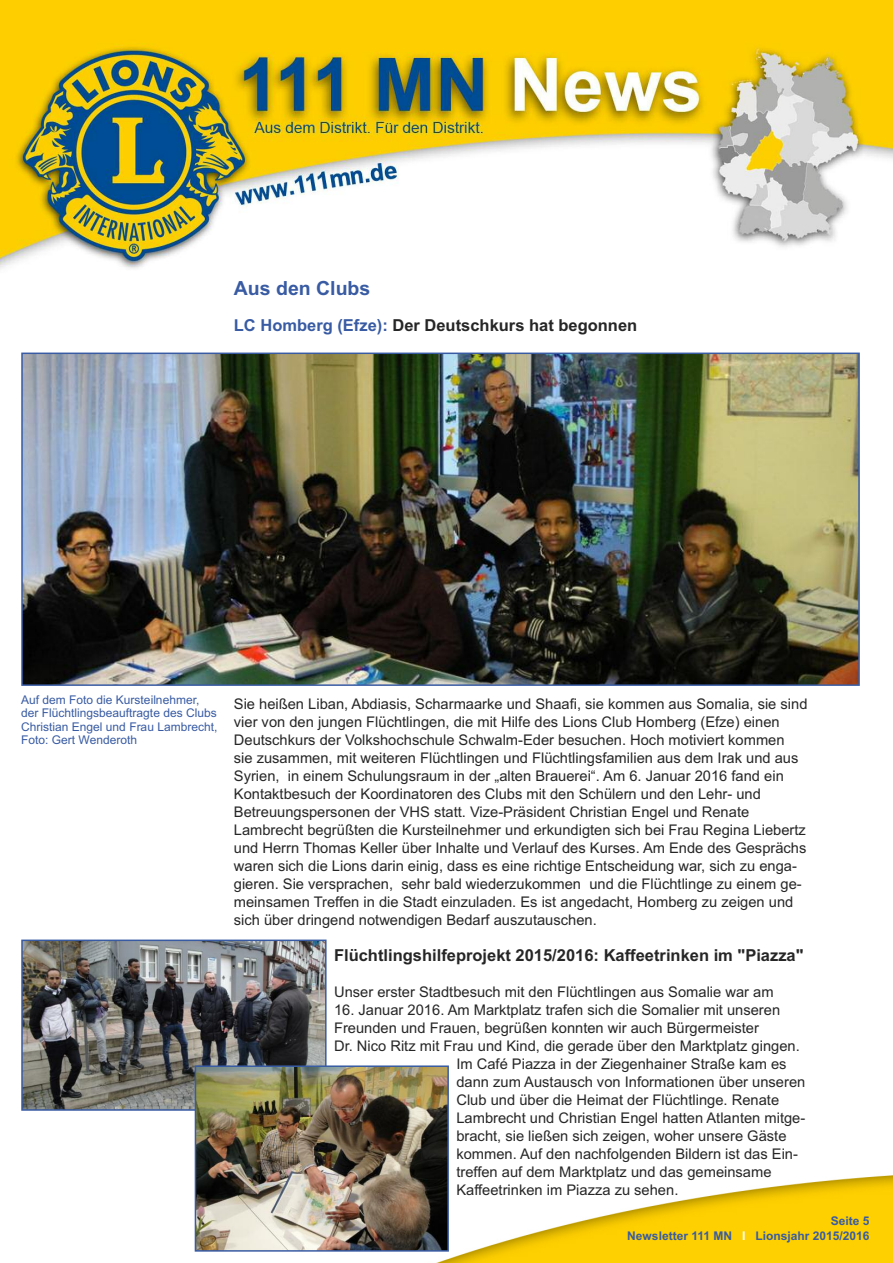
<style>
.page{position:relative;width:893px;height:1263px;background:#fff}
.page>*{position:absolute;margin:0;border:0;box-sizing:border-box;transform-origin:0 0}
.t1{font:700 19.5px "Arial";color:#385ba3}
.t2{font:700 16.5px "Arial";color:#272627}
.t3{font:14.7px/18px "Arial";color:#272627}
.t4{font:12px/13.5px "Arial";color:#385ba3}
.t5{font:700 12px/15px "Arial";color:#385ba3;text-align:right}
.s1{color:#385ba3}
.s2{color:#fff}
</style>
<div class="page">
<img style="left:0;top:0;width:893px;height:353px">
<img style="left:194px;top:1111px;width:699px;height:152px">
<img style="left:24px;top:356px;width:833px;height:327px">
<div style="left:21px;top:353px;width:839px;height:333px;border:2px solid #385ba3"></div>
<img style="left:24px;top:942px;width:300px;height:166px">
<div style="left:21px;top:939px;width:306px;height:172px;border:2px solid #385ba3"></div>
<img style="left:198px;top:1068px;width:248px;height:180px">
<div style="left:195px;top:1065px;width:254px;height:186px;border:2px solid #385ba3"></div>
<h1 class="t1" style="left:234px;top:277px;width:138px">Aus den Clubs</h1>
<p class="t2" style="left:234px;top:315px;width:405px"><span class="s1">LC Homberg (Efze):</span> Der Deutschkurs hat begonnen</p>
<p class="t4" style="left:21px;top:693px;width:198px">Auf dem Foto die Kursteilnehmer, der Flüchtlingsbeauftragte des Clubs<br>Christian Engel und Frau Lambrecht,<br>Foto: Gert Wenderoth</p>
<p class="t3" style="left:234px;top:695px;width:575px">Sie heißen Liban, Abdiasis, Scharmaarke und Shaafi, sie kommen aus Somalia, sie sind vier von den jungen Flüchtlingen, die mit Hilfe des Lions Club Homberg (Efze) einen Deutschkurs der Volkshochschule Schwalm-Eder besuchen. Hoch motiviert kommen<br>sie zusammen, mit weiteren Flüchtlingen und Flüchtlingsfamilien aus dem Irak und aus Syrien, in einem Schulungsraum in der „alten Brauerei“. Am 6. Januar 2016 fand ein Kontaktbesuch der Koordinatoren des Clubs mit den Schülern und den Lehr- und Betreuungspersonen der VHS statt. Vize-Präsident Christian Engel und Renate Lambrecht begrüßten die Kursteilnehmer und erkundigten sich bei Frau Regina Liebertz und Herrn Thomas Keller über Inhalte und Verlauf des Kurses. Am Ende des Gesprächs waren sich die Lions darin einig, dass es eine richtige Entscheidung war, sich zu enga&shy;gieren. Sie versprachen, sehr bald wiederzukommen und die Flüchtlinge zu einem ge&shy;meinsamen Treffen in die Stadt einzuladen. Es ist angedacht, Homberg zu zeigen und sich über dringend notwendigen Bedarf auszutauschen.</p>
<p class="t2" style="left:334px;top:945px;width:471px">Flüchtlingshilfeprojekt 2015/2016: Kaffeetrinken im "Piazza"</p>
<p class="t3" style="left:334px;top:983px;width:441px">Unser erster Stadtbesuch mit den Flüchtlingen aus Somalie war am</p>
<p class="t3" style="left:334px;top:1001px;width:448px">16. Januar 2016. Am Marktplatz trafen sich die Somalier mit unseren</p>
<p class="t3" style="left:334px;top:1019px;width:426px">Freunden und Frauen, begrüßen konnten wir auch Bürgermeister</p>
<p class="t3" style="left:334px;top:1037px;width:467px">Dr. Nico Ritz mit Frau und Kind, die gerade über den Marktplatz gingen.</p>
<p class="t3" style="left:456px;top:1055px;width:332px">Im Café Piazza in der Ziegenhainer Straße kam es</p>
<p class="t3" style="left:456px;top:1073px;width:350px">dann zum Austausch von Informationen über unseren</p>
<p class="t3" style="left:456px;top:1091px;width:324px">Club und über die Heimat der Flüchtlinge. Renate</p>
<p class="t3" style="left:456px;top:1109px;width:350px">Lambrecht und Christian Engel hatten Atlanten mitge-</p>
<p class="t3" style="left:456px;top:1127px;width:332px">bracht, sie ließen sich zeigen, woher unsere Gäste</p>
<p class="t3" style="left:456px;top:1145px;width:343px">kommen. Auf den nachfolgenden Bildern ist das Ein-</p>
<p class="t3" style="left:456px;top:1163px;width:317px">treffen auf dem Marktplatz und das gemeinsame</p>
<p class="t3" style="left:456px;top:1181px;width:223px">Kaffeetrinken im Piazza zu sehen.</p>
<p class="t5" style="left:627px;top:1214px;width:244px">Seite 5<br>Newsletter 111 MN <span class="s2">I</span> Lionsjahr 2015/2016</p>
</div>
